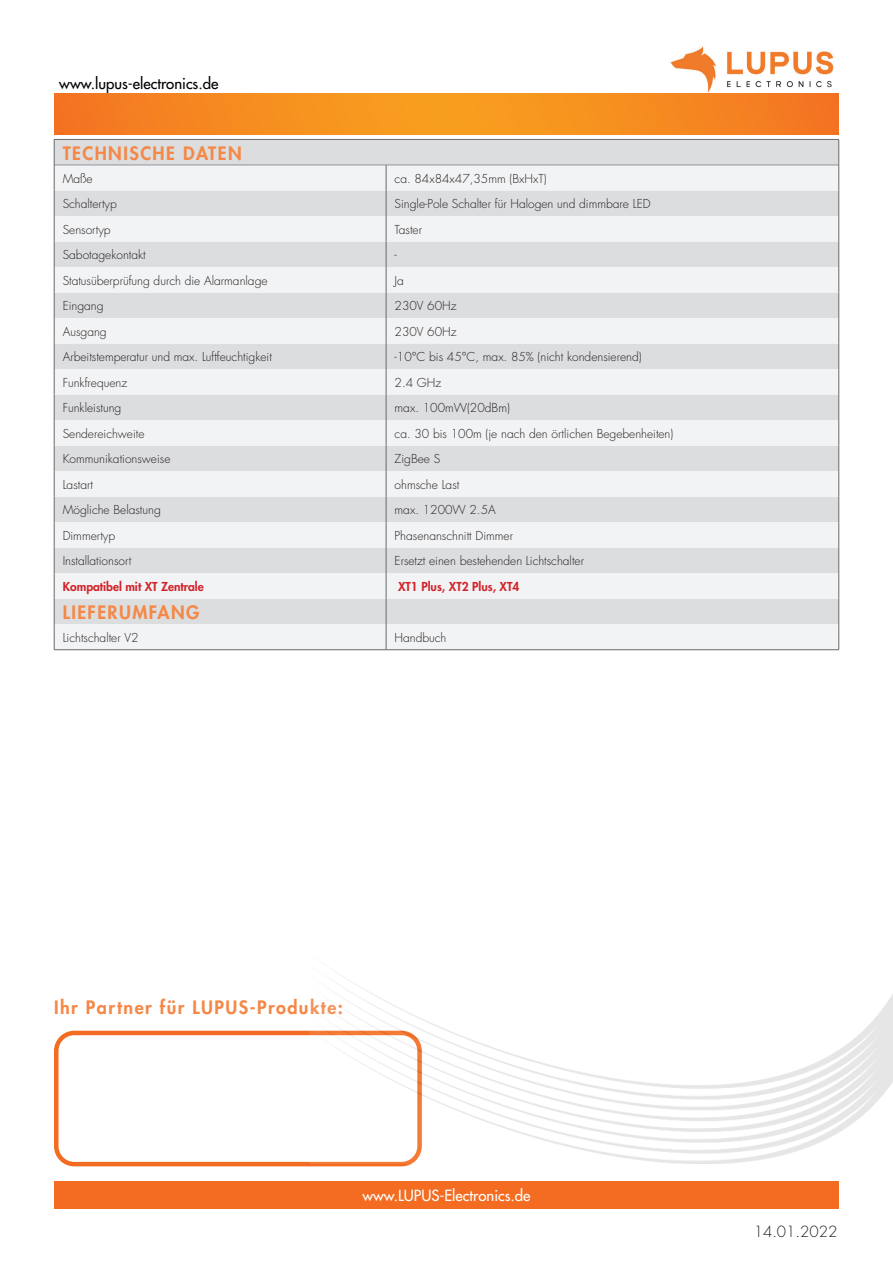
<style>
.page{position:relative;width:893px;height:1263px;background:#fff}
.page>*{position:absolute;margin:0;border:0;box-sizing:border-box;transform-origin:0 0}
._02-Rubrik_-_Übersch{font:800 18px "Futura Std";letter-spacing:.08em;color:#f58846}
.Fußnote{font:500 15px "Futura Std";color:#fff}
.Fußnote-2{font:500 15px "Futura Std";color:#000}
.t1{font:300 15px "Futura Std";color:#231f20}
.Tabelle_-_Inhalt{font:300 12px "Futura Std";color:#231f20}
.Tabelle_-_Inhalt-2{font:800 12px "Futura Std";color:#d1232a}
</style>
<div class="page">
<img style="left:670px;top:46px;width:164px;height:47px">
<div style="left:54px;top:1031px;width:368px;height:135px;border:4px solid #f36c21;border-radius:18px"></div>
<img style="left:310px;top:973px;width:583px;height:191px">
<div style="left:54px;top:1181px;width:785px;height:28px;background:#f36c21"></div>
<svg style="left:54px;top:93px;width:785px;height:42px;background:#f58b20"></svg>
<div style="left:55px;top:140px;width:783px;height:25px;background:#dcdddf"></div>
<svg style="left:55px;top:166px;width:783px;height:483px;fill:#f2f3f4"></svg>
<hr style="left:54px;top:165px;width:332px;height:1px;background:#939598">
<hr style="left:386px;top:165px;width:453px;height:1px;background:#939598">
<svg style="left:386px;top:166px;width:1px;height:483px"></svg>
<hr style="left:54px;top:139px;width:332px;height:1px;background:#69696c">
<hr style="left:386px;top:139px;width:453px;height:1px;background:#69696c">
<svg style="left:54px;top:140px;width:1px;height:509px"></svg>
<svg style="left:838px;top:140px;width:1px;height:509px"></svg>
<hr style="left:54px;top:649px;width:332px;height:1px;background:#69696c">
<hr style="left:386px;top:649px;width:453px;height:1px;background:#69696c">
<p class="Fußnote-2" style="left:59px;top:74px;width:161px">www.lupus-electronics.de</p>
<p class="_02-Rubrik_-_Übersch" style="left:63px;top:142px;width:181px">TECHNISCHE DATEN</p>
<p class="Tabelle_-_Inhalt" style="left:63px;top:171px;width:32px">Maße</p>
<p class="Tabelle_-_Inhalt" style="left:395px;top:171px;width:154px">ca. 84x84x47,35mm (BxHxT)</p>
<p class="Tabelle_-_Inhalt" style="left:63px;top:197px;width:56px">Schaltertyp</p>
<p class="Tabelle_-_Inhalt" style="left:395px;top:197px;width:257px">Single-Pole Schalter für Halogen und dimmbare LED</p>
<p class="Tabelle_-_Inhalt" style="left:63px;top:222px;width:49px">Sensortyp</p>
<p class="Tabelle_-_Inhalt" style="left:395px;top:222px;width:29px">Taster</p>
<p class="Tabelle_-_Inhalt" style="left:63px;top:248px;width:85px">Sabotagekontakt</p>
<p class="Tabelle_-_Inhalt" style="left:395px;top:248px;width:4px">-</p>
<p class="Tabelle_-_Inhalt" style="left:63px;top:273px;width:206px">Statusüberprüfung durch die Alarmanlage</p>
<p class="Tabelle_-_Inhalt" style="left:395px;top:273px;width:11px">Ja</p>
<p class="Tabelle_-_Inhalt" style="left:63px;top:299px;width:42px">Eingang</p>
<p class="Tabelle_-_Inhalt" style="left:395px;top:299px;width:63px">230V 60Hz</p>
<p class="Tabelle_-_Inhalt" style="left:63px;top:324px;width:46px">Ausgang</p>
<p class="Tabelle_-_Inhalt" style="left:395px;top:324px;width:63px">230V 60Hz</p>
<p class="Tabelle_-_Inhalt" style="left:63px;top:350px;width:211px">Arbeitstemperatur und max. Luftfeuchtigkeit</p>
<p class="Tabelle_-_Inhalt" style="left:395px;top:350px;width:249px">-10°C bis 45°C, max. 85% (nicht kondensierend)</p>
<p class="Tabelle_-_Inhalt" style="left:63px;top:375px;width:66px">Funkfrequenz</p>
<p class="Tabelle_-_Inhalt" style="left:395px;top:375px;width:48px">2.4 GHz</p>
<p class="Tabelle_-_Inhalt" style="left:63px;top:401px;width:60px">Funkleistung</p>
<p class="Tabelle_-_Inhalt" style="left:395px;top:401px;width:117px">max. 100mW(20dBm)</p>
<p class="Tabelle_-_Inhalt" style="left:63px;top:426px;width:83px">Sendereichweite</p>
<p class="Tabelle_-_Inhalt" style="left:395px;top:426px;width:280px">ca. 30 bis 100m (je nach den örtlichen Begebenheiten)</p>
<p class="Tabelle_-_Inhalt" style="left:63px;top:452px;width:109px">Kommunikationsweise</p>
<p class="Tabelle_-_Inhalt" style="left:395px;top:452px;width:47px">ZigBee S</p>
<p class="Tabelle_-_Inhalt" style="left:63px;top:477px;width:32px">Lastart</p>
<p class="Tabelle_-_Inhalt" style="left:395px;top:477px;width:66px">ohmsche Last</p>
<p class="Tabelle_-_Inhalt" style="left:63px;top:503px;width:100px">Mögliche Belastung</p>
<p class="Tabelle_-_Inhalt" style="left:395px;top:503px;width:103px">max. 1200W 2.5A</p>
<p class="Tabelle_-_Inhalt" style="left:63px;top:528px;width:54px">Dimmertyp</p>
<p class="Tabelle_-_Inhalt" style="left:395px;top:528px;width:120px">Phasenanschnitt Dimmer</p>
<p class="Tabelle_-_Inhalt" style="left:63px;top:554px;width:70px">Installationsort</p>
<p class="Tabelle_-_Inhalt" style="left:395px;top:554px;width:191px">Ersetzt einen bestehenden Lichtschalter</p>
<p class="Tabelle_-_Inhalt-2" style="left:63px;top:579px;width:143px">Kompatibel mit XT Zentrale</p>
<p class="Tabelle_-_Inhalt-2" style="left:398px;top:579px;width:123px">XT1 Plus, XT2 Plus, XT4</p>
<p class="_02-Rubrik_-_Übersch" style="left:63px;top:601px;width:138px">LIEFERUMFANG</p>
<p class="Tabelle_-_Inhalt" style="left:63px;top:630px;width:77px">Lichtschalter V2</p>
<p class="Tabelle_-_Inhalt" style="left:395px;top:630px;width:53px">Handbuch</p>
<p class="_02-Rubrik_-_Übersch" style="left:54px;top:996px;width:290px">Ihr Partner für LUPUS-Produkte:</p>
<p class="Fußnote" style="left:362px;top:1186px;width:170px">www.LUPUS-Electronics.de</p>
<p class="t1" style="left:754px;top:1222px;width:85px">14.01.2022</p>
</div>
